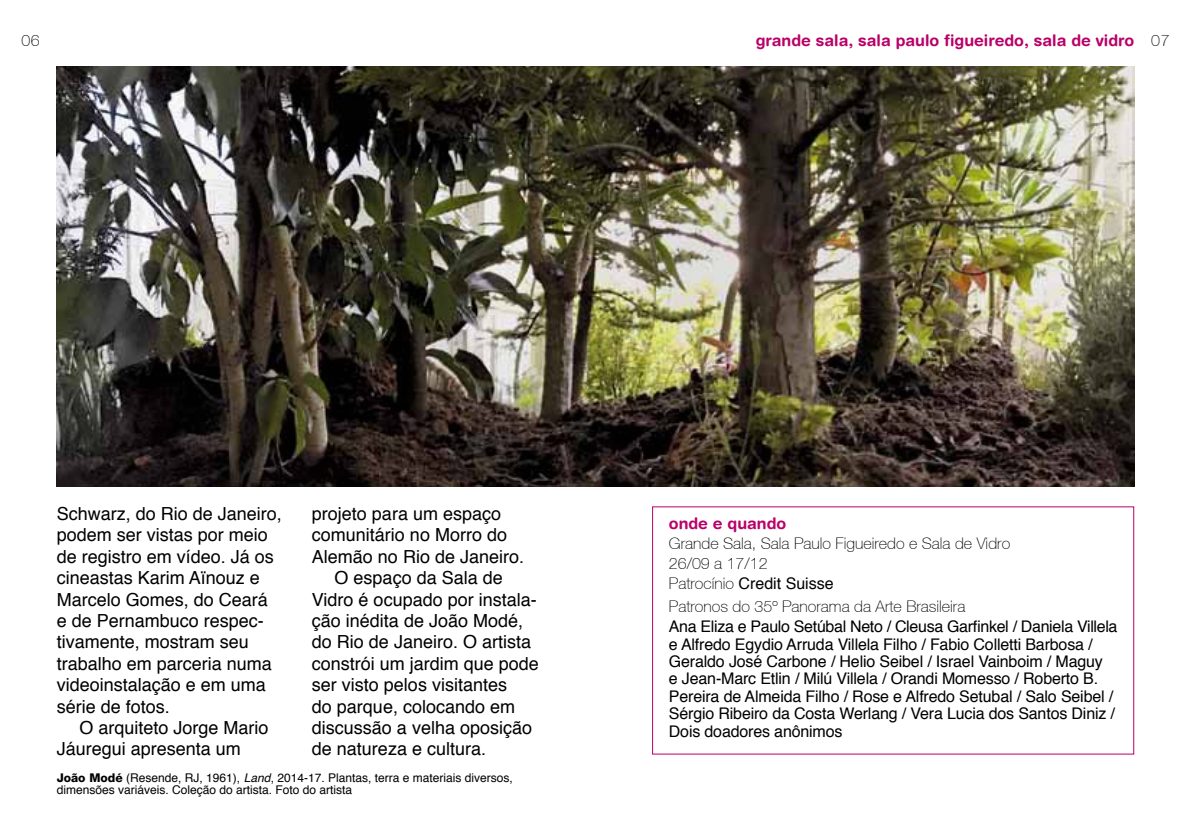
<style>
.page{position:relative;width:1191px;height:817px;background:#fff}
.page>*{position:absolute;margin:0;border:0;box-sizing:border-box;transform-origin:0 0}
.t1{font:18px/21.4px "Helvetica";color:#000}
.t2{font:16px/17.4px "Helvetica";letter-spacing:-.01em;color:#000}
.t3{font:100 16px/20px "Helvetica 35";color:#000}
.t4{font:700 16px "Helvetica Rounded";color:#ba0068}
.t5{font:12px/12.4px "Helvetica";color:#000}
.s1{font-family:"Helvetica 85";font-weight:800}
.s2{font-style:italic}
.s3{font-family:"Helvetica 35";font-weight:100}
</style>
<div class="page">
<img style="left:57px;top:67px;width:1077px;height:419px">
<p class="t4" style="left:756px;top:30px;width:380px">grande sala, sala paulo figueiredo, sala de vidro</p>
<p class="t3" style="left:21px;top:30px;width:20px">06</p>
<p class="t3" style="left:1151px;top:30px;width:20px">07</p>
<p class="t1" style="left:57px;top:503px;width:227px">Schwarz, do Rio de Janeiro, podem ser vistas por meio de registro em vídeo. Já os cineastas Karim Aïnouz e<br>Marcelo Gomes, do Ceará e de Pernambuco respec&shy;tivamente, mostram seu trabalho em parceria numa videoinstalação e em uma série de fotos.</p>
<p class="t1" style="left:57px;top:717px;width:213px;text-indent:23px">O arquiteto Jorge Mario<br>Jáuregui apresenta um</p>
<p class="t1" style="left:312px;top:503px;width:191px">projeto para um espaço</p>
<p class="t1" style="left:312px;top:524px;width:197px">comunitário no Morro do</p>
<p class="t1" style="left:312px;top:546px;width:214px">Alemão no Rio de Janeiro.</p>
<p class="t1" style="left:334px;top:567px;width:170px">O espaço da Sala de</p>
<p class="t1" style="left:312px;top:589px;width:226px">Vidro é ocupado por instala-</p>
<p class="t1" style="left:312px;top:610px;width:213px">ção inédita de João Modé,</p>
<p class="t1" style="left:312px;top:631px;width:221px">do Rio de Janeiro. O artista</p>
<p class="t1" style="left:312px;top:653px;width:228px">constrói um jardim que pode</p>
<p class="t1" style="left:312px;top:674px;width:197px">ser visto pelos visitantes</p>
<p class="t1" style="left:312px;top:696px;width:205px">do parque, colocando em</p>
<p class="t1" style="left:312px;top:717px;width:222px">discussão a velha oposição</p>
<p class="t1" style="left:312px;top:738px;width:176px">de natureza e cultura.</p>
<p class="t5" style="left:57px;top:771px;width:457px"><span class="s1">João Modé</span> (Resende, RJ, 1961), <span class="s2">Land</span>, 2014-17. Plantas, terra e materiais diversos, dimensões variáveis. Coleção do artista. Foto do artista</p>
<p class="t4" style="left:669px;top:513px;width:119px">onde e quando</p>
<p class="t3" style="left:669px;top:532px;width:343px">Grande Sala, Sala Paulo Figueiredo e Sala de Vidro<br>26/09 a 17/12</p>
<p class="t2" style="left:669px;top:574px;width:166px"><span class="s3">Patrocínio</span> Credit Suisse</p>
<p class="t3" style="left:669px;top:596px;width:298px">Patronos do 35º Panorama da Arte Brasileira</p>
<p class="t2" style="left:669px;top:618px;width:450px">Ana Eliza e Paulo Setúbal Neto / Cleusa Garfinkel / Daniela Villela e Alfredo Egydio Arruda Villela Filho / Fabio Colletti Barbosa / Geraldo José Carbone / Helio Seibel / Israel Vainboim / Maguy<br>e Jean-Marc Etlin / Milú Villela / Orandi Momesso / Roberto B.<br>Pereira de Almeida Filho / Rose e Alfredo Setubal / Salo Seibel / Sérgio Ribeiro da Costa Werlang / Vera Lucia dos Santos Diniz / Dois doadores anônimos</p>
</div>
